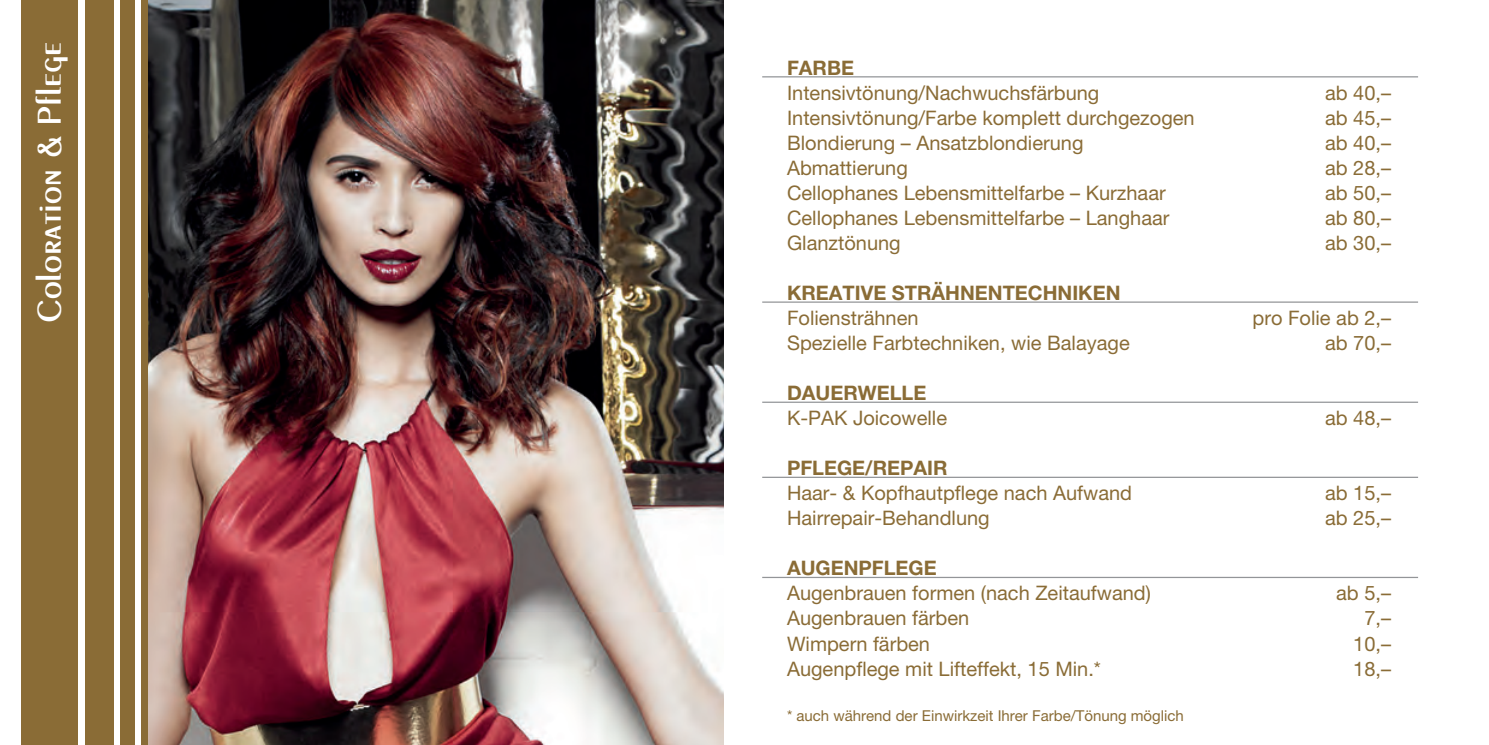
<style>
.page{position:relative;width:1489px;height:745px;background:#fff}
.page>*{position:absolute;margin:0;border:0;box-sizing:border-box;transform-origin:0 0}
.t1{font:300 35px "Peignot";color:#fff}
.t2{font:20px "Helvetica Neue LT Pro";color:#8a6c36}
.t3{font:700 20px "Helvetica Neue LT Pro";color:#8a6c36}
.t4{font:15px "Helvetica Neue LT Pro";color:#8a6c36}
</style>
<div class="page">
<div style="left:141px;top:0;width:8px;height:744px;background:#8a6c36"></div>
<div style="left:120px;top:0;width:14px;height:744px;background:#8a6c36"></div>
<div style="left:85px;top:0;width:28px;height:744px;background:#8a6c36"></div>
<div style="left:21px;top:0;width:57px;height:744px;background:#8a6c36"></div>
<img style="left:149px;top:0;width:574px;height:744px">
<hr style="left:762px;top:76px;width:655px;height:1px;background:#939598">
<hr style="left:762px;top:301px;width:655px;height:1px;background:#939598">
<hr style="left:762px;top:401px;width:655px;height:1px;background:#939598">
<hr style="left:762px;top:476px;width:655px;height:1px;background:#939598">
<hr style="left:762px;top:576px;width:655px;height:1px;background:#939598">
<h1 class="t1" style="left:29px;top:322px;width:281px;rotate:-90deg">Coloration &amp; Pflege</h1>
<p class="t3" style="left:787px;top:55px;width:69px">FARBE</p>
<p class="t2" style="left:787px;top:81px;width:314px">Intensivtönung/Nachwuchsfärbung</p>
<p class="t2" style="left:1324px;top:81px;width:67px">ab 40,–</p>
<p class="t2" style="left:787px;top:106px;width:409px">Intensivtönung/Farbe komplett durchgezogen</p>
<p class="t2" style="left:1324px;top:106px;width:67px">ab 45,–</p>
<p class="t2" style="left:787px;top:131px;width:298px">Blondierung – Ansatzblondierung</p>
<p class="t2" style="left:1324px;top:131px;width:67px">ab 40,–</p>
<p class="t2" style="left:787px;top:156px;width:122px">Abmattierung</p>
<p class="t2" style="left:1324px;top:156px;width:67px">ab 28,–</p>
<p class="t2" style="left:787px;top:181px;width:380px">Cellophanes Lebensmittelfarbe – Kurzhaar</p>
<p class="t2" style="left:1324px;top:181px;width:67px">ab 50,–</p>
<p class="t2" style="left:787px;top:206px;width:384px">Cellophanes Lebensmittelfarbe – Langhaar</p>
<p class="t2" style="left:1324px;top:206px;width:67px">ab 80,–</p>
<p class="t2" style="left:787px;top:231px;width:115px">Glanztönung</p>
<p class="t2" style="left:1324px;top:231px;width:67px">ab 30,–</p>
<p class="t3" style="left:787px;top:280px;width:335px">KREATIVE STRÄHNENTECHNIKEN</p>
<p class="t2" style="left:787px;top:306px;width:133px">Foliensträhnen</p>
<p class="t2" style="left:1252px;top:306px;width:140px">pro Folie ab 2,–</p>
<p class="t2" style="left:787px;top:331px;width:344px">Spezielle Farbtechniken, wie Balayage</p>
<p class="t2" style="left:1324px;top:331px;width:67px">ab 70,–</p>
<p class="t3" style="left:787px;top:380px;width:141px">DAUERWELLE</p>
<p class="t2" style="left:787px;top:406px;width:161px">K-PAK Joicowelle</p>
<p class="t2" style="left:1324px;top:406px;width:67px">ab 48,–</p>
<p class="t3" style="left:787px;top:455px;width:162px">PFLEGE/REPAIR</p>
<p class="t2" style="left:787px;top:481px;width:346px">Haar- &amp; Kopfhautpflege nach Aufwand</p>
<p class="t2" style="left:1324px;top:481px;width:67px">ab 15,–</p>
<p class="t2" style="left:787px;top:506px;width:204px">Hairrepair-Behandlung</p>
<p class="t2" style="left:1324px;top:506px;width:67px">ab 25,–</p>
<p class="t3" style="left:787px;top:555px;width:151px">AUGENPFLEGE</p>
<p class="t2" style="left:787px;top:581px;width:365px">Augenbrauen formen (nach Zeitaufwand)</p>
<p class="t2" style="left:1336px;top:581px;width:56px">ab 5,–</p>
<p class="t2" style="left:787px;top:606px;width:184px">Augenbrauen färben</p>
<p class="t2" style="left:1364px;top:606px;width:28px">7,–</p>
<p class="t2" style="left:787px;top:631px;width:144px">Wimpern färben</p>
<p class="t2" style="left:1353px;top:631px;width:39px">10,–</p>
<p class="t2" style="left:787px;top:656px;width:315px">Augenpflege mit Lifteffekt, 15 Min.*</p>
<p class="t2" style="left:1353px;top:656px;width:39px">18,–</p>
<p class="t4" style="left:787px;top:705px;width:398px">* auch während der Einwirkzeit Ihrer Farbe/Tönung möglich</p>
</div>
